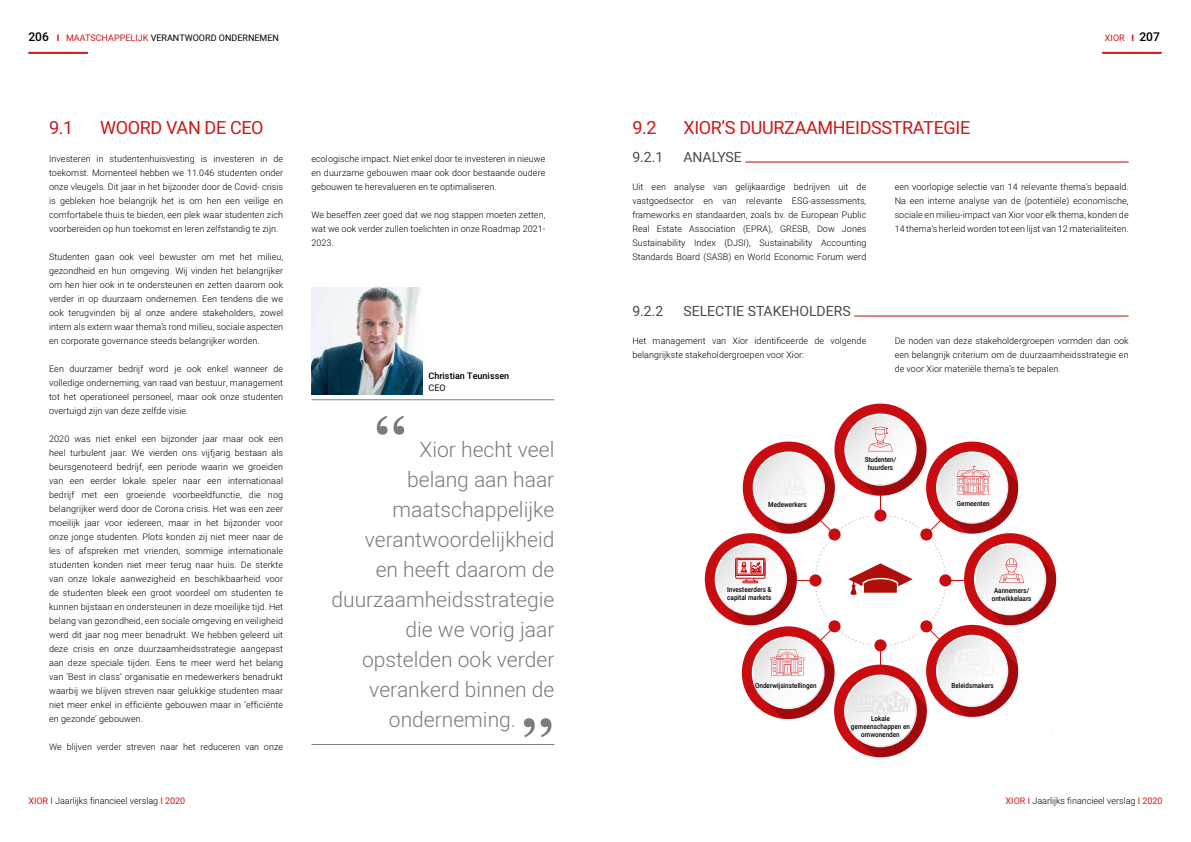
<style>
.page{position:relative;width:1191px;height:842px;background:#fff}
.page>*{position:absolute;margin:0;border:0;box-sizing:border-box;transform-origin:0 0}
.t1{font:700 60px "Baskerville Cyr LT Std";color:#7c7b7b}
.t2{font:300 21px "Heebo";color:#7c7b7b}
.t3{font:18px "Heebo";letter-spacing:-.02em;color:#cd1719}
.t4{font:14px "Heebo";color:#4a4a49}
.t5{font:300 9px/14px "Heebo";letter-spacing:.005em;color:#000;text-align:justify}
.t6{font:9px "Heebo";color:#000}
.t7{font:500 9px "Heebo";letter-spacing:.005em;color:#000}
.t8{font:9px "Heebo";color:#cd1719}
.t9{font:500 7px/8px "Heebo";letter-spacing:.005em;color:#000;text-align:center;scale:.9 1}
.s1{font-weight:500;font-size:12px}
.s2{font-weight:800;color:#cd1719}
.s3{color:#cd1719}
.s4{font-weight:800}
.s5{font-weight:500;font-size:12px;color:#000}
.s6{font-weight:400;color:#cd1719}
</style>
<div class="page">
<hr style="left:28px;top:52px;width:60px;height:2px;background:#cd1719">
<hr style="left:1102px;top:52px;width:59px;height:2px;background:#cd1719">
<hr style="left:745px;top:162px;width:383px;height:1px;background:#ae0f0a">
<hr style="left:854px;top:316px;width:274px;height:1px;background:#ae0f0a">
<svg style="left:705px;top:404px;width:351px;height:353px"></svg>
<hr style="left:311px;top:399px;width:243px;height:1px;background:#7c7b7b">
<hr style="left:311px;top:744px;width:243px;height:1px;background:#7c7b7b">
<img style="left:311px;top:287px;width:111px;height:107px">
<p class="t6" style="left:28px;top:31px;width:252px"><span class="s1">206</span> <span class="s2">I</span> <span class="s3">MAATSCHAPPELIJK</span> VERANTWOORD ONDERNEMEN</p>
<h3 class="t3" style="left:49px;top:115px;width:26px">9.1</h3>
<h3 class="t3" style="left:100px;top:115px;width:165px">WOORD VAN DE CEO</h3>
<p class="t5" style="left:49px;top:152px;width:235px">Investeren in studentenhuisvesting is investeren in de toekomst. Momenteel hebben we 11.046 studenten onder onze vleugels. Dit jaar in het bijzonder door de Covid- crisis is gebleken hoe belangrijk het is om hen een veilige en comfortabele thuis te bieden, een plek waar studenten zich voorbereiden op hun toekomst en leren zelfstandig te zijn.</p>
<p class="t5" style="left:49px;top:250px;width:235px">Studenten gaan ook veel bewuster om met het milieu, gezondheid en hun omgeving. Wij vinden het belangrijker om hen hier ook in te ondersteunen en zetten daarom ook verder in op duurzaam ondernemen. Een tendens die we ook terugvinden bij al onze andere stakeholders, zowel intern als extern waar thema’s rond milieu, sociale aspecten en corporate governance steeds belangrijker worden.</p>
<p class="t5" style="left:49px;top:362px;width:235px">Een duurzamer bedrijf word je ook enkel wanneer de volledige onderneming, van raad van bestuur, management tot het operationeel personeel, maar ook onze studenten overtuigd zijn van deze zelfde visie.</p>
<p class="t5" style="left:49px;top:432px;width:235px">2020 was niet enkel een bijzonder jaar maar ook een heel turbulent jaar. We vierden ons vijfjarig bestaan als beursgenoteerd bedrijf, een periode waarin we groeiden van een eerder lokale speler naar een internationaal bedrijf met een groeiende voorbeeldfunctie, die nog belangrijker werd door de Corona crisis. Het was een zeer moeilijk jaar voor iedereen, maar in het bijzonder voor onze jonge studenten. Plots konden zij niet meer naar de les of afspreken met vrienden, sommige internationale studenten konden niet meer terug naar huis. De sterkte van onze lokale aanwezigheid en beschikbaarheid voor de studenten bleek een groot voordeel om studenten te kunnen bijstaan en ondersteunen in deze moeilijke tijd. Het belang van gezondheid, een sociale omgeving en veiligheid werd dit jaar nog meer benadrukt. We hebben geleerd uit deze crisis en onze duurzaamheidsstrategie aangepast aan deze speciale tijden. Eens te meer werd het belang van ‘Best in class’ organisatie en medewerkers benadrukt waarbij we blijven streven naar gelukkige studenten maar niet meer enkel in efficiënte gebouwen maar in ‘efficiënte en gezonde’ gebouwen.</p>
<p class="t5" style="left:49px;top:740px;width:235px">We blijven verder streven naar het reduceren van onze</p>
<p class="t5" style="left:311px;top:152px;width:235px">ecologische impact. Niet enkel door te investeren in nieuwe en duurzame gebouwen maar ook door bestaande oudere gebouwen te herevalueren en te optimaliseren.</p>
<p class="t5" style="left:311px;top:208px;width:235px">We beseffen zeer goed dat we nog stappen moeten zetten, wat we ook verder zullen toelichten in onze Roadmap 2021- 2023.</p>
<h1 class="t1" style="left:374px;top:403px;width:35px">“</h1>
<p class="t7" style="left:428px;top:370px;width:82px">Christian Teunissen</p>
<p class="t6" style="left:428px;top:382px;width:19px">CEO</p>
<h2 class="t2" style="left:419px;top:435px;width:136px">Xior hecht veel</h2>
<h2 class="t2" style="left:407px;top:465px;width:149px">belang aan haar</h2>
<h2 class="t2" style="left:393px;top:495px;width:163px">maatschappelijke</h2>
<h2 class="t2" style="left:365px;top:525px;width:191px">verantwoordelijkheid</h2>
<h2 class="t2" style="left:376px;top:555px;width:180px">en heeft daarom de</h2>
<h2 class="t2" style="left:331px;top:585px;width:224px">duurzaamheidsstrategie</h2>
<h2 class="t2" style="left:405px;top:615px;width:150px">die we vorig jaar</h2>
<h2 class="t2" style="left:362px;top:645px;width:194px">opstelden ook verder</h2>
<h2 class="t2" style="left:369px;top:675px;width:187px">verankerd binnen de</h2>
<h2 class="t2" style="left:389px;top:705px;width:128px">onderneming.</h2>
<h1 class="t1" style="left:521px;top:673px;width:35px">„</h1>
<p class="t8" style="left:1104px;top:31px;width:56px">XIOR <span class="s4">I</span> <span class="s5">207</span></p>
<h3 class="t3" style="left:632px;top:115px;width:26px">9.2</h3>
<h3 class="t3" style="left:683px;top:115px;width:288px">XIOR’S DUURZAAMHEIDSSTRATEGIE</h3>
<h3 class="t4" style="left:632px;top:147px;width:32px">9.2.1</h3>
<h3 class="t4" style="left:683px;top:147px;width:60px">ANALYSE</h3>
<p class="t5" style="left:632px;top:180px;width:235px">Uit een analyse van gelijkaardige bedrijven uit de vastgoedsector en van relevante ESG-assessments, frameworks en standaarden, zoals bv. de European Public Real Estate Association (EPRA), GRESB, Dow Jones Sustainability Index (DJSI), Sustainability Accounting Standards Board (SASB) en World Economic Forum werd</p>
<p class="t5" style="left:894px;top:180px;width:235px">een voorlopige selectie van 14 relevante thema’s bepaald.<br>Na een interne analyse van de (potentiële) economische, sociale en milieu-impact van Xior voor elk thema, konden de 14 thema’s herleid worden tot een lijst van 12 materialiteiten.</p>
<h3 class="t4" style="left:632px;top:301px;width:32px">9.2.2</h3>
<h3 class="t4" style="left:683px;top:301px;width:169px">SELECTIE STAKEHOLDERS</h3>
<p class="t5" style="left:632px;top:334px;width:235px">Het management van Xior identificeerde de volgende belangrijkste stakeholdergroepen voor Xior:</p>
<p class="t5" style="left:894px;top:334px;width:235px">De noden van deze stakeholdergroepen vormden dan ook een belangrijk criterium om de duurzaamheidsstrategie en de voor Xior materiële thema’s te bepalen.</p>
<p class="t9" style="left:768px;top:500px;width:44px">Medewerkers</p>
<p class="t9" style="left:727px;top:586px;width:51px;text-align:left">Investeerders &amp; capital markets</p>
<p class="t9" style="left:864px;top:455px;width:37px">Studenten/ huurders</p>
<p class="t9" style="left:957px;top:499px;width:38px">Gemeenten</p>
<p class="t9" style="left:991px;top:587px;width:46px">Aannemers/ ontwikkelaars</p>
<p class="t9" style="left:755px;top:681px;width:70px">Onderwijsinstellingen</p>
<p class="t9" style="left:951px;top:681px;width:48px">Beleidsmakers</p>
<p class="t9" style="left:851px;top:715px;width:67px">Lokale gemeenschappen en omwonenden</p>
<p class="t5" style="left:28px;top:794px;width:158px"><span class="s6">XIOR I</span> Jaarlijks financieel verslag <span class="s6">I 2020</span></p>
<p class="t5" style="left:1005px;top:794px;width:158px"><span class="s6">XIOR I</span> Jaarlijks financieel verslag <span class="s6">I 2020</span></p>
</div>
